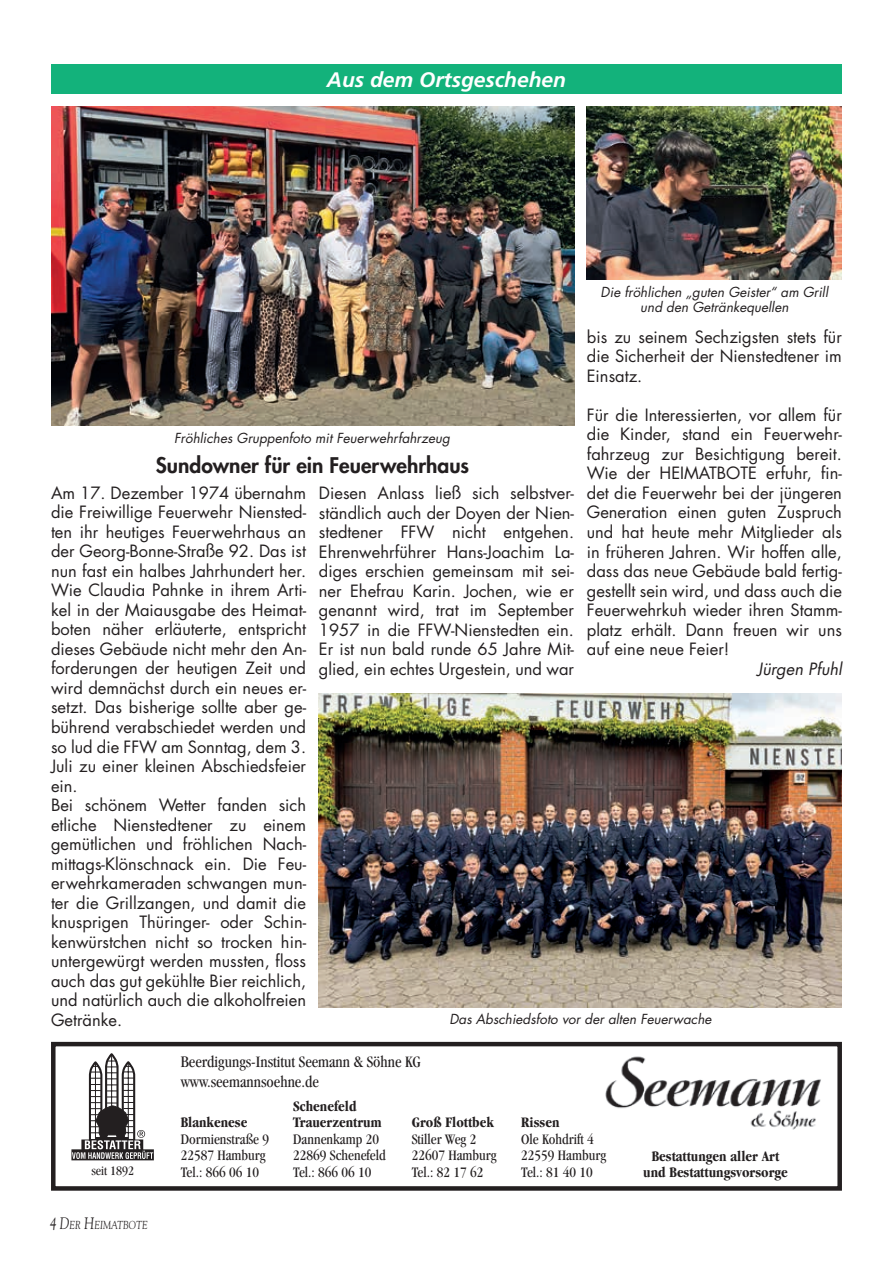
<style>
.page{position:relative;width:893px;height:1263px;background:#fff}
.page>*{position:absolute;margin:0;border:0;box-sizing:border-box;transform-origin:0 0}
.t1{font:800 21px "Futura Std";color:#231f20}
.t2{font:italic 700 21px "Frutiger LT Std";color:#fff}
.t3{font:16.5px/19.5px "Futura Std";color:#231f20;text-align:justify}
.t4{font:condensed 16.5px/19.8px "Garamond";color:#231f20}
.t5{font:italic 16.5px "Futura Std";color:#231f20}
.t6{font:condensed 15px "Garamond";color:#231f20}
.t7{font:700 condensed 15px "Garamond";color:#231f20}
.t8{font:italic 13.5px/15px "Futura Std";color:#231f20;text-align:center}
.t9{font:condensed 13.5px "Garamond";color:#231f20}
.t10{font:italic 11.55px "Goudy Std";color:#231f20;scale:.8 1}
.s1{font-size:16.5px}
</style>
<div class="page">
<div style="left:51px;top:64px;width:791px;height:30px;background:#13b27b"></div>
<div style="left:51px;top:1042px;width:791px;height:149px;border:4px solid #231f20"></div>
<img style="left:605px;top:1056px;width:216px;height:74px">
<svg style="left:71px;top:1054px;width:83px;height:106px"></svg>
<img style="left:51px;top:106px;width:523px;height:320px">
<img style="left:319px;top:693px;width:523px;height:314px">
<img style="left:587px;top:106px;width:255px;height:174px">
<p class="t2" style="left:327px;top:67px;width:241px">Aus dem Ortsgeschehen</p>
<p class="t8" style="left:601px;top:284px;width:229px">Die fröhlichen „guten Geister“ am Grill und den Getränkequellen</p>
<p class="t3" style="left:587px;top:327px;width:257px">bis zu seinem Sechzigsten stets für die Sicherheit der Nienstedtener im Einsatz.</p>
<p class="t3" style="left:587px;top:405px;width:257px">Für die Interessierten, vor allem für die Kinder, stand ein Feuerwehr&shy;fahrzeug zur Besichtigung bereit.<br>Wie der HEIMATBOTE erfuhr, fin&shy;det die Feuerwehr bei der jüngeren Generation einen guten Zuspruch und hat heute mehr Mitglieder als in früheren Jahren. Wir hoffen alle, dass das neue Gebäude bald fertig&shy;gestellt sein wird, und dass auch die Feuerwehrkuh wieder ihren Stamm&shy;platz erhält. Dann freuen wir uns auf eine neue Feier!</p>
<p class="t5" style="left:757px;top:658px;width:86px">Jürgen Pfuhl</p>
<p class="t8" style="left:174px;top:431px;width:277px">Fröhliches Gruppenfoto mit Feuerwehrfahrzeug</p>
<p class="t1" style="left:156px;top:452px;width:315px">Sundowner für ein Feuerwehrhaus</p>
<p class="t3" style="left:51px;top:483px;width:257px;text-align:left">Am 17. Dezember 1974 übernahm die Freiwillige Feuerwehr Niensted&shy;ten ihr heutiges Feuerwehrhaus an der Georg-Bonne-Straße 92. Das ist nun fast ein halbes Jahrhundert her.<br>Wie Claudia Pahnke in ihrem Arti&shy;kel in der Maiausgabe des Heimat&shy;boten näher erläuterte, entspricht dieses Gebäude nicht mehr den An&shy;forderungen der heutigen Zeit und wird demnächst durch ein neues er&shy;setzt. Das bisherige sollte aber ge&shy;bührend verabschiedet werden und so lud die FFW am Sonntag, dem 3.<br>Juli zu einer kleinen Abschiedsfeier ein.<br>Bei schönem Wetter fanden sich etliche Nienstedtener zu einem gemütlichen und fröhlichen Nach&shy;mittags-Klönschnack ein. Die Feu&shy;erwehrkameraden schwangen mun&shy;ter die Grillzangen, und damit die knusprigen Thüringer- oder Schin&shy;kenwürstchen nicht so trocken hin&shy;untergewürgt werden mussten, floss auch das gut gekühlte Bier reichlich, und natürlich auch die alkoholfreien<br>Getränke.</p>
<p class="t3" style="left:319px;top:483px;width:257px">Diesen Anlass ließ sich selbstver&shy;ständlich auch der Doyen der Nien&shy;stedtener FFW nicht entgehen.<br>Ehrenwehrführer Hans-Joachim La&shy;diges erschien gemeinsam mit sei&shy;ner Ehefrau Karin. Jochen, wie er genannt wird, trat im September 1957 in die FFW-Nienstedten ein.<br>Er ist nun bald runde 65 Jahre Mit&shy;glied, ein echtes Urgestein, und war</p>
<p class="t8" style="left:449px;top:1012px;width:264px">Das Abschiedsfoto vor der alten Feuerwache</p>
<p class="t4" style="left:181px;top:1052px;width:242px">Beerdigungs-Institut Seemann &amp; Söhne KG www.seemannsoehne.de</p>
<p class="t7" style="left:293px;top:1097px;width:65px">Schenefeld</p>
<p class="t7" style="left:181px;top:1114px;width:68px">Blankenese</p>
<p class="t7" style="left:293px;top:1114px;width:90px">Trauerzentrum</p>
<p class="t7" style="left:412px;top:1114px;width:84px">Groß Flottbek</p>
<p class="t7" style="left:521px;top:1114px;width:40px">Rissen</p>
<p class="t6" style="left:181px;top:1130px;width:90px">Dormienstraße 9</p>
<p class="t6" style="left:293px;top:1130px;width:87px">Dannenkamp 20</p>
<p class="t6" style="left:412px;top:1130px;width:66px">Stiller Weg 2</p>
<p class="t6" style="left:521px;top:1130px;width:74px">Ole Kohdrift 4</p>
<p class="t6" style="left:181px;top:1147px;width:86px">22587 Hamburg</p>
<p class="t6" style="left:293px;top:1147px;width:94px">22869 Schenefeld</p>
<p class="t6" style="left:412px;top:1147px;width:86px">22607 Hamburg</p>
<p class="t6" style="left:521px;top:1147px;width:86px">22559 Hamburg</p>
<p class="t6" style="left:181px;top:1163px;width:80px">Tel.: 866 06 10</p>
<p class="t6" style="left:293px;top:1163px;width:80px">Tel.: 866 06 10</p>
<p class="t6" style="left:412px;top:1163px;width:73px">Tel.: 82 17 62</p>
<p class="t6" style="left:521px;top:1163px;width:73px">Tel.: 81 40 10</p>
<p class="t7" style="left:652px;top:1148px;width:129px">Bestattungen aller Art</p>
<p class="t9" style="left:91px;top:1163px;width:44px">seit 1892</p>
<p class="t7" style="left:643px;top:1163px;width:146px">und Bestattungsvorsorge</p>
<p class="t10" style="left:50px;top:1217px;width:124px"><span class="s1">4</span> <span class="s1">D</span>ER <span class="s1">H</span>EIMATBOTE</p>
</div>
